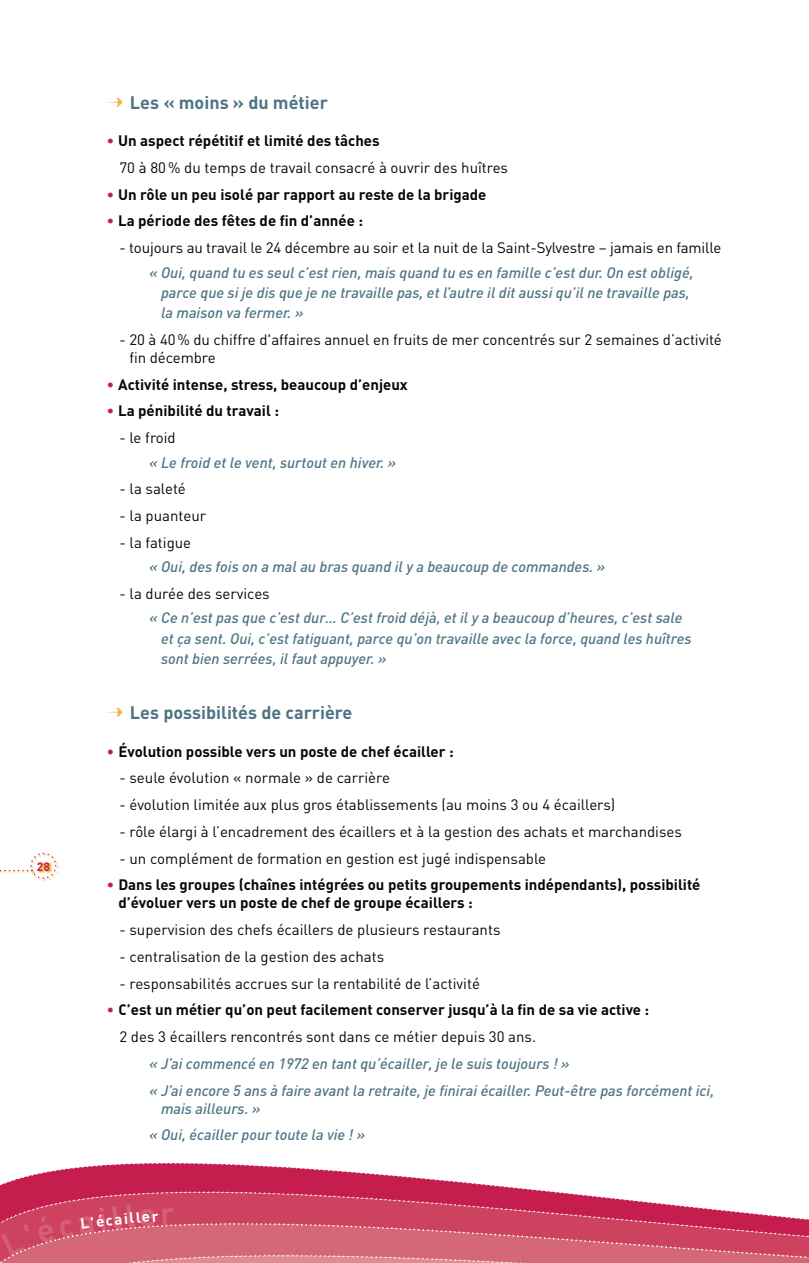
<style>
.page{position:relative;width:809px;height:1263px;background:#fff}
.page>*{position:absolute;margin:0;border:0;box-sizing:border-box;transform-origin:0 0}
.t1{font:700 18px "DIN";color:#4e7484}
.t2{font:15px/26.7px "DIN";color:#040809}
.t3{font:italic 500 15px/20.2px "DIN";color:#4e7484}
.t4{font:700 15px/18px "DIN";color:#040809}
.t5{font:700 12px "DIN";color:#c51e4e}
.s1{font-family:"Distro II Bats";font-weight:400;color:#f8b03d}
.s2{color:#c51e4f}
.s3{font-weight:700}
.s4{font-weight:400;color:#c51e4f}
.s5{font-weight:400}
</style>
<div class="page">
<svg style="left:0;top:1163px;width:808px;height:100px"></svg>
<img style="left:39px;top:861px;width:21px;height:21px">
<svg style="left:0;top:852px;width:57px;height:28px"></svg>
<img style="left:38px;top:862px;width:14px;height:11px">
<svg style="left:808px;top:1219px;width:1px;height:44px"></svg>
<svg style="left:1px;top:1224px;width:28px;height:32px"></svg>
<svg style="left:35px;top:1204px;width:141px;height:40px;background:#cf5067"></svg>
<p class="t5" style="left:37px;top:862px;width:15px">28</p>
<p class="t1" style="left:107px;top:96px;width:223px"><span class="s1">n</span> Les « moins » du métier</p>
<p class="t2" style="left:119px;top:129px;width:390px;text-indent:-13px"><span class="s2">•</span> <span class="s3">Un aspect répétitif et limité des tâches<br></span>70 à 80 % du temps de travail consacré à ouvrir des huîtres</p>
<p class="t4" style="left:107px;top:186px;width:381px"><span class="s4">•</span> Un rôle un peu isolé par rapport au reste de la brigade</p>
<p class="t4" style="left:107px;top:213px;width:258px"><span class="s4">•</span> La période des fêtes de fin d’année :</p>
<p class="t2" style="left:119px;top:236px;width:603px">- toujours au travail le 24 décembre au soir et la nuit de la Saint-Sylvestre – jamais en famille</p>
<p class="t3" style="left:161px;top:263px;width:534px;text-indent:-12px">« Oui, quand tu es seul c’est rien, mais quand tu es en famille c’est dur. On est obligé, parce que si je dis que je ne travaille pas, et l’autre il dit aussi qu’il ne travaille pas, la maison va fermer. »</p>
<p class="t2" style="left:129px;top:332px;width:594px;line-height:18px;text-indent:-10px">- 20 à 40 % du chiffre d'affaires annuel en fruits de mer concentrés sur 2 semaines d’activité fin décembre</p>
<p class="t4" style="left:107px;top:376px;width:303px"><span class="s4">•</span> Activité intense, stress, beaucoup d’enjeux</p>
<p class="t4" style="left:107px;top:403px;width:174px"><span class="s4">•</span> La pénibilité du travail :</p>
<p class="t2" style="left:119px;top:426px;width:58px">- le froid</p>
<p class="t3" style="left:149px;top:453px;width:249px">« Le froid et le vent, surtout en hiver. »</p>
<p class="t2" style="left:119px;top:477px;width:68px">- la saleté</p>
<p class="t2" style="left:119px;top:504px;width:88px">- la puanteur</p>
<p class="t2" style="left:119px;top:531px;width:73px">- la fatigue</p>
<p class="t3" style="left:149px;top:558px;width:457px">« Oui, des fois on a mal au bras quand il y a beaucoup de commandes. »</p>
<p class="t2" style="left:119px;top:582px;width:152px">- la durée des services</p>
<p class="t3" style="left:161px;top:609px;width:532px;text-indent:-12px">« Ce n’est pas que c’est dur… C’est froid déjà, et il y a beaucoup d’heures, c’est sale et ça sent. Oui, c’est fatiguant, parce qu’on travaille avec la force, quand les huîtres sont bien serrées, il faut appuyer. »</p>
<p class="t1" style="left:107px;top:706px;width:247px"><span class="s1">n</span> Les possibilités de carrière</p>
<p class="t4" style="left:107px;top:744px;width:348px"><span class="s4">•</span> Évolution possible vers un poste de chef écailler :</p>
<p class="t2" style="left:119px;top:766px;width:272px">- seule évolution « normale » de carrière</p>
<p class="t2" style="left:119px;top:793px;width:497px">- évolution limitée aux plus gros établissements (au moins 3 ou 4 écaillers)</p>
<p class="t2" style="left:119px;top:820px;width:564px">- rôle élargi à l’encadrement des écaillers et à la gestion des achats et marchandises</p>
<p class="t2" style="left:119px;top:847px;width:428px">- un complément de formation en gestion est jugé indispensable</p>
<p class="t4" style="left:118px;top:877px;width:583px;text-indent:-12px"><span class="s4">•</span> Dans les groupes (chaînes intégrées ou petits groupements indépendants), possibilité d’évoluer vers un poste de chef de groupe écaillers :</p>
<p class="t2" style="left:119px;top:918px;width:382px">- supervision des chefs écaillers de plusieurs restaurants</p>
<p class="t2" style="left:119px;top:945px;width:266px">- centralisation de la gestion des achats</p>
<p class="t2" style="left:119px;top:972px;width:362px">- responsabilités accrues sur la rentabilité de l’activité</p>
<p class="t4" style="left:119px;top:998px;width:531px;line-height:26.7px;text-indent:-13px"><span class="s4">•</span> C’est un métier qu’on peut facilement conserver jusqu’à la fin de sa vie active :<br><span class="s5">2 des 3 écaillers rencontrés sont dans ce métier depuis 30 ans.</span></p>
<p class="t3" style="left:149px;top:1051px;width:566px;line-height:26.7px">« J’ai commencé en 1972 en tant qu’écailler, je le suis toujours ! »<br>« J’ai encore 5 ans à faire avant la retraite, je finirai écailler. Peut-être pas forcément ici,</p>
<p class="t3" style="left:149px;top:1096px;width:217px;line-height:26.7px;text-indent:12px">mais ailleurs. »<br>« Oui, écailler pour toute la vie ! »</p>
</div>
